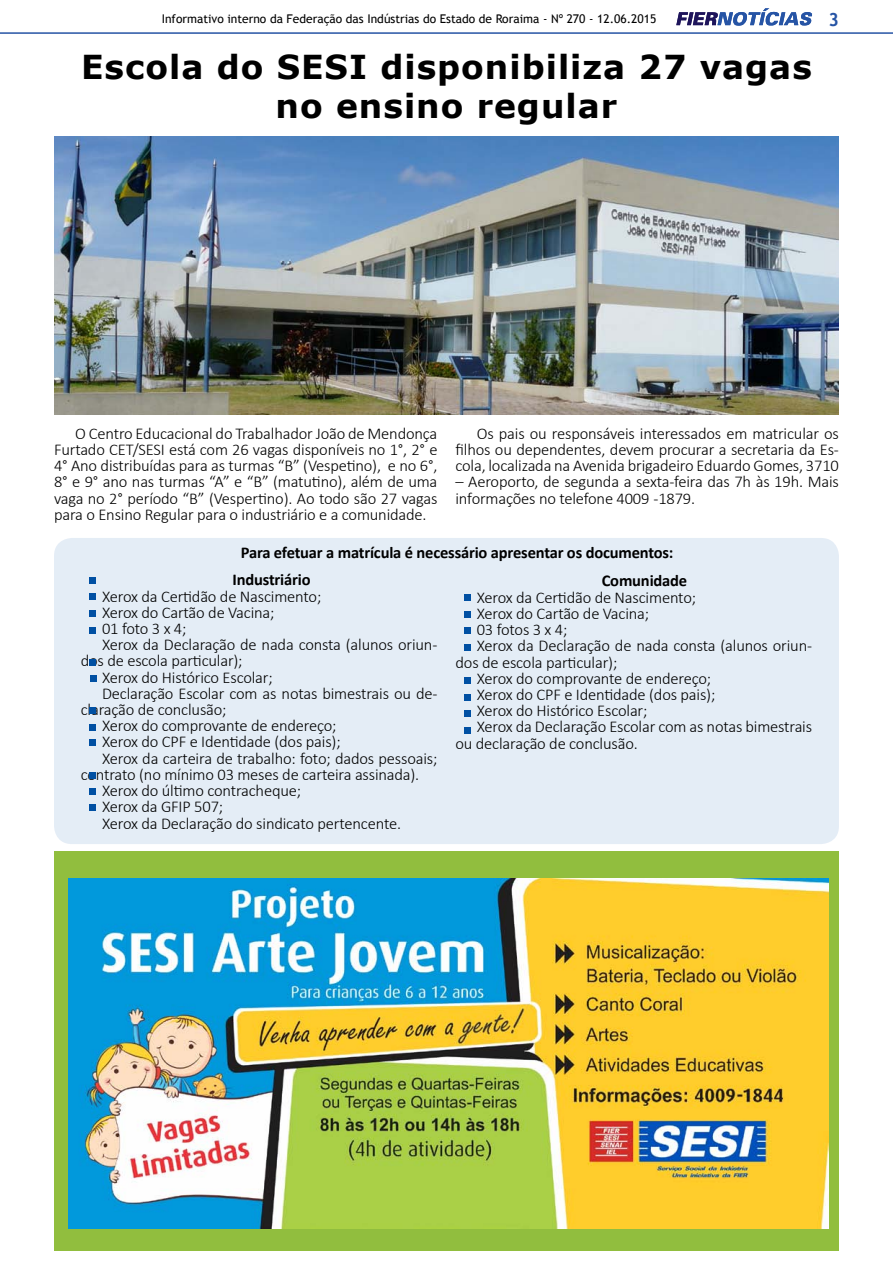
<style>
.page{position:relative;width:893px;height:1263px;background:#fff}
.page>*{position:absolute;margin:0;border:0;box-sizing:border-box;transform-origin:0 0}
.t1{font:700 33px/39px "Verdana";letter-spacing:.03em;color:#000;text-align:center}
.t2{font:700 18px "Trebuchet MS";color:#2654a5}
.t3{font:300 16.5px/16.2px "Calibri";letter-spacing:-.01em;color:#000;text-align:justify}
.t4{font:700 16.5px "Calibri";letter-spacing:-.01em;color:#000}
.t5{font:12px "Trebuchet MS";color:#000}
</style>
<div class="page">
<svg style="left:676px;top:8px;width:136px;height:18px"></svg>
<hr style="left:0;top:32px;width:893px;height:2px;background:#2654a5">
<div style="left:54px;top:538px;width:785px;height:306px;background:#e4edf6;border-radius:18px"></div>
<div style="left:464px;top:594px;width:7px;height:7px;background:#0050a3"></div>
<div style="left:464px;top:611px;width:7px;height:6px;background:#0050a3"></div>
<svg style="left:90px;top:577px;width:6px;height:6px"></svg>
<svg style="left:90px;top:594px;width:6px;height:6px"></svg>
<div style="left:90px;top:610px;width:6px;height:7px;background:#0050a3"></div>
<svg style="left:90px;top:627px;width:6px;height:6px"></svg>
<svg style="left:90px;top:659px;width:6px;height:6px"></svg>
<svg style="left:90px;top:675px;width:6px;height:6px"></svg>
<svg style="left:90px;top:707px;width:6px;height:6px"></svg>
<svg style="left:90px;top:725px;width:6px;height:6px"></svg>
<svg style="left:90px;top:740px;width:6px;height:6px"></svg>
<svg style="left:90px;top:772px;width:6px;height:6px"></svg>
<svg style="left:90px;top:788px;width:6px;height:6px"></svg>
<svg style="left:90px;top:805px;width:6px;height:6px"></svg>
<div style="left:464px;top:628px;width:7px;height:6px;background:#0050a3"></div>
<div style="left:464px;top:644px;width:7px;height:6px;background:#0050a3"></div>
<div style="left:464px;top:677px;width:7px;height:7px;background:#0050a3"></div>
<div style="left:464px;top:694px;width:7px;height:6px;background:#0050a3"></div>
<div style="left:464px;top:711px;width:7px;height:6px;background:#0050a3"></div>
<div style="left:464px;top:727px;width:7px;height:6px;background:#0050a3"></div>
<img style="left:54px;top:136px;width:785px;height:279px">
<div style="left:54px;top:851px;width:785px;height:400px;background:#91be3e"></div>
<img style="left:68px;top:878px;width:760px;height:351px">
<p class="t5" style="left:162px;top:11px;width:496px">Informativo interno da Federação das Indústrias do Estado de Roraima - Nº 270 - 12.06.2015</p>
<p class="t2" style="left:828px;top:8px;width:12px">3</p>
<h1 class="t1" style="left:81px;top:47px;width:732px">Escola do SESI disponibiliza 27 vagas no ensino regular</h1>
<p class="t3" style="left:54px;top:425px;width:385px;text-indent:21px">O Centro Educacional do Trabalhador João de Mendonça Furtado CET/SESI está com 26 vagas disponíveis no 1°, 2° e 4° Ano distribuídas para as turmas “B” (Vespetino), e no 6°, 8° e 9° ano nas turmas “A” e “B” (matutino), além de uma vaga no 2° período “B” (Vespertino). Ao todo são 27 vagas para o Ensino Regular para o industriário e a comunidade.</p>
<p class="t3" style="left:455px;top:425px;width:385px;text-indent:21px">Os pais ou responsáveis interessados em matricular os filhos ou dependentes, devem procurar a secretaria da Es&shy;cola, localizada na Avenida brigadeiro Eduardo Gomes, 3710</p>
<p class="t3" style="left:455px;top:474px;width:385px">– Aeroporto, de segunda a sexta-feira das 7h às 19h. Mais informações no telefone 4009 -1879.</p>
<p class="t4" style="left:241px;top:542px;width:434px">Para efetuar a matrícula é necessário apresentar os documentos:</p>
<p class="t4" style="left:232px;top:570px;width:80px">Industriário</p>
<p class="t3" style="left:102px;top:588px;width:221px">Xerox da Certidão de Nascimento;</p>
<p class="t3" style="left:102px;top:604px;width:174px">Xerox do Cartão de Vacina;</p>
<p class="t3" style="left:102px;top:620px;width:86px">01 foto 3 x 4;</p>
<p class="t3" style="left:102px;top:636px;width:337px">Xerox da Declaração de nada consta (alunos oriun-</p>
<p class="t3" style="left:81px;top:653px;width:163px">dos de escola particular);</p>
<p class="t3" style="left:102px;top:669px;width:172px">Xerox do Histórico Escolar;</p>
<p class="t3" style="left:102px;top:685px;width:337px">Declaração Escolar com as notas bimestrais ou de-</p>
<p class="t3" style="left:81px;top:701px;width:147px">claração de conclusão;</p>
<p class="t3" style="left:102px;top:717px;width:236px">Xerox do comprovante de endereço;</p>
<p class="t3" style="left:102px;top:734px;width:240px">Xerox do CPF e Identidade (dos pais);</p>
<p class="t3" style="left:102px;top:750px;width:337px">Xerox da carteira de trabalho: foto; dados pessoais;</p>
<p class="t3" style="left:81px;top:766px;width:340px">contrato (no mínimo 03 meses de carteira assinada).</p>
<p class="t3" style="left:102px;top:782px;width:201px">Xerox do último contracheque;</p>
<p class="t3" style="left:102px;top:798px;width:123px">Xerox da GFIP 507;</p>
<p class="t3" style="left:102px;top:815px;width:301px">Xerox da Declaração do sindicato pertencente.</p>
<p class="t4" style="left:602px;top:571px;width:87px">Comunidade</p>
<p class="t3" style="left:477px;top:589px;width:221px">Xerox da Certidão de Nascimento;</p>
<p class="t3" style="left:477px;top:605px;width:174px">Xerox do Cartão de Vacina;</p>
<p class="t3" style="left:477px;top:621px;width:92px">03 fotos 3 x 4;</p>
<p class="t3" style="left:477px;top:637px;width:337px">Xerox da Declaração de nada consta (alunos oriun-</p>
<p class="t3" style="left:455px;top:654px;width:163px">dos de escola particular);</p>
<p class="t3" style="left:477px;top:670px;width:236px">Xerox do comprovante de endereço;</p>
<p class="t3" style="left:477px;top:686px;width:240px">Xerox do CPF e Identidade (dos pais);</p>
<p class="t3" style="left:477px;top:702px;width:172px">Xerox do Histórico Escolar;</p>
<p class="t3" style="left:477px;top:719px;width:337px">Xerox da Declaração Escolar com as notas bimestrais</p>
<p class="t3" style="left:455px;top:735px;width:184px">ou declaração de conclusão.</p>
</div>
